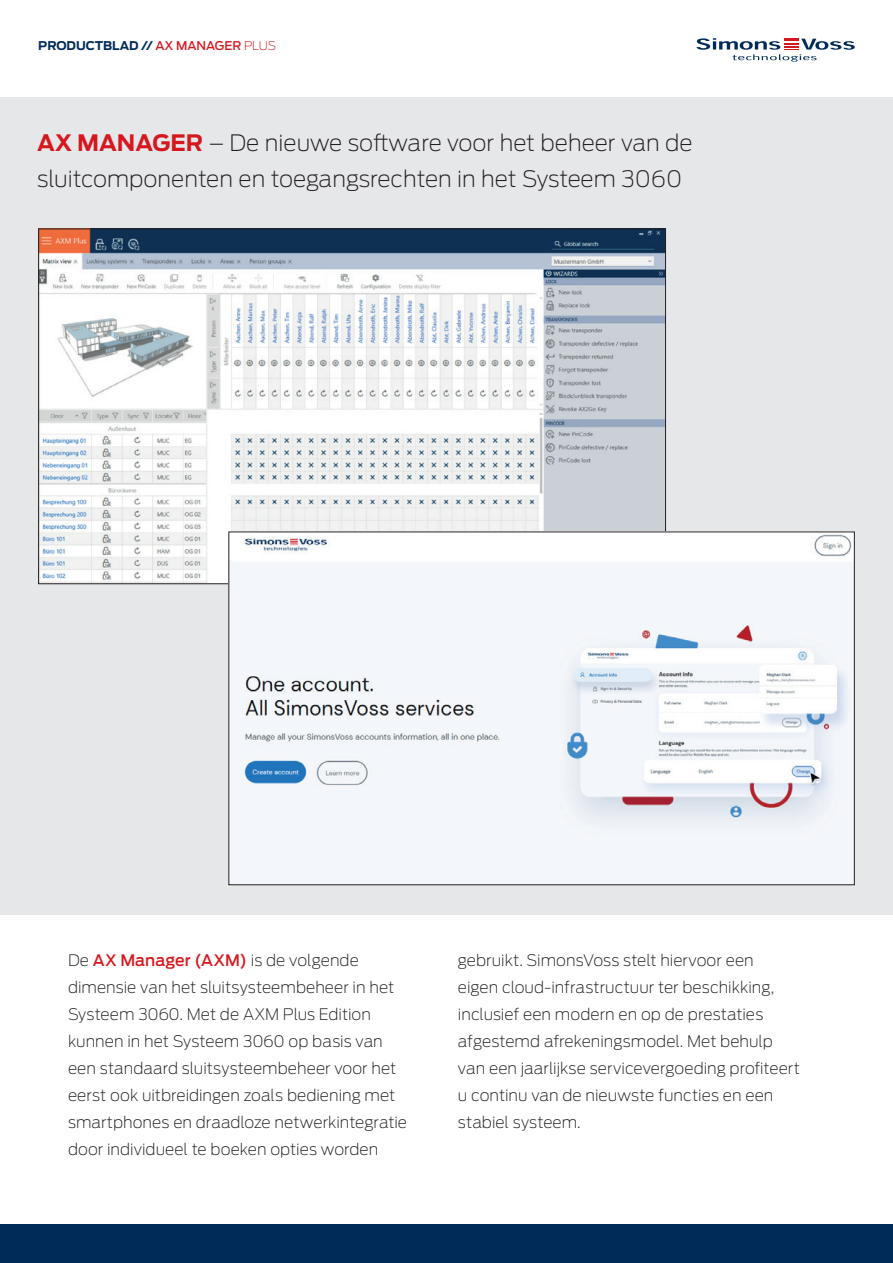
<style>
.page{position:relative;width:893px;height:1263px;background:#fff}
.page>*{position:absolute;margin:0;border:0;box-sizing:border-box;transform-origin:0 0}
.t1{font:200 22.5px/36px "Antenna";color:#231f20}
.t2{font:200 15.75px/27px "Antenna";color:#231f20}
.t3{font:700 12px "Antenna";color:#002b58}
.s1{font-weight:500;color:#d7171f}
.s2{font-weight:200;color:#d7171f}
.s3{font-weight:700;color:#d7171f}
</style>
<div class="page">
<div style="left:0;top:98px;width:893px;height:817px;background:#e6e7e9"></div>
<svg style="left:696px;top:38px;width:159px;height:24px"></svg>
<div style="left:0;top:1225px;width:893px;height:38px;background:#002b58"></div>
<img style="left:40px;top:231px;width:624px;height:351px">
<img style="left:231px;top:534px;width:621px;height:349px">
<p class="t3" style="left:38px;top:37px;width:239px">PRODUCTBLAD // <span class="s1">AX MANAGER</span> <span class="s2">PLUS</span></p>
<h1 class="t1" style="left:37px;top:124px;width:657px"><span class="s3">AX MANAGER</span> – De nieuwe software voor het beheer van de sluitcomponenten en toegangsrechten in het Systeem 3060</h1>
<p class="t2" style="left:68px;top:946px;width:341px">De <span class="s1">AX Manager (AXM)</span> is de volgende dimensie van het sluitsysteembeheer in het Systeem 3060. Met de AXM Plus Edition kunnen in het Systeem 3060 op basis van een standaard sluitsysteembeheer voor het eerst ook uitbreidingen zoals bediening met smartphones en draadloze netwerkintegratie door individueel te boeken opties worden</p>
<p class="t2" style="left:458px;top:946px;width:344px">gebruikt. SimonsVoss stelt hiervoor een<br>eigen cloud-infrastructuur ter beschikking, inclusief een modern en op de prestaties afgestemd afrekeningsmodel. Met behulp van een jaarlijkse servicevergoeding profiteert u continu van de nieuwste functies en een stabiel systeem.</p>
</div>
